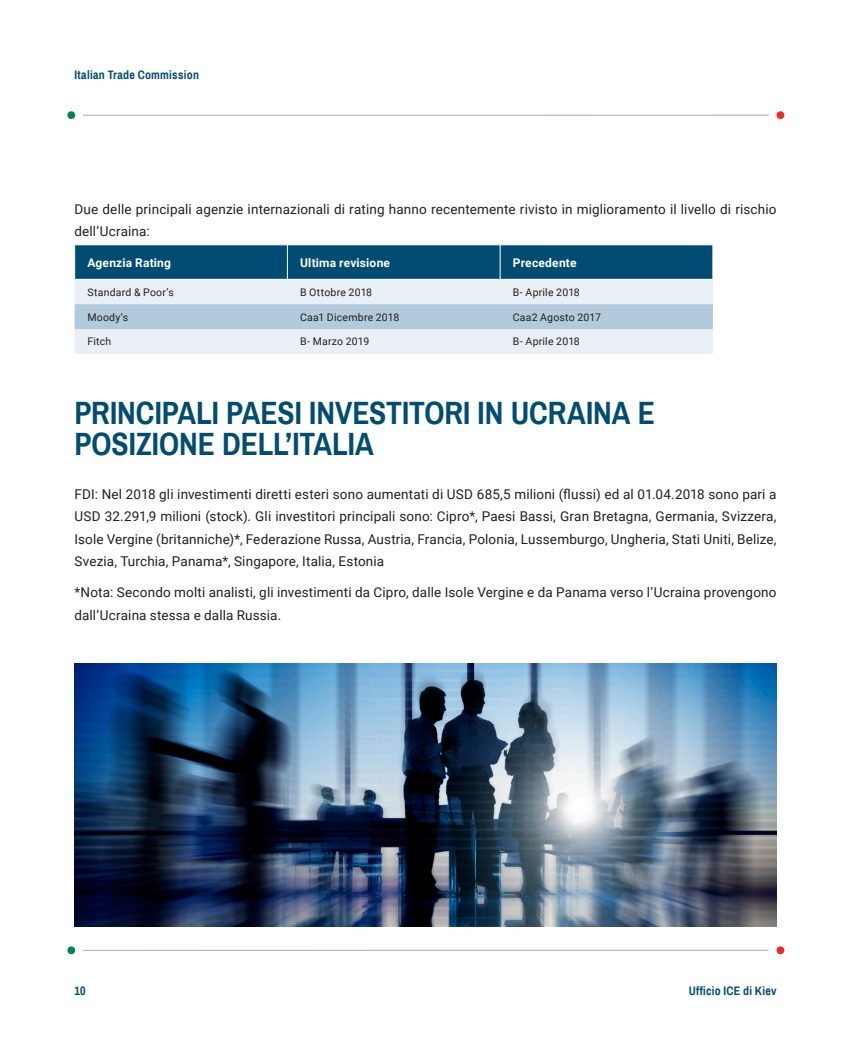
<style>
.page{position:relative;width:851px;height:1063px;background:#fff}
.page>*{position:absolute;margin:0;border:0;box-sizing:border-box;transform-origin:0 0}
.t1{font:700 31.5px/31.5px "Archivo Narrow";color:#004c72}
.Text{font:13.5px/22.5px "Roboto";letter-spacing:.01em;color:#231f20}
.t2{font:700 12px "Archivo Narrow";letter-spacing:.02em;color:#004c72}
.Table_-_Header{font:700 12px "Roboto";letter-spacing:.015em;color:#fff}
.Table_-_Text{font:10.5px "Roboto";letter-spacing:.02em;color:#231f20}
</style>
<div class="page">
<div style="left:776px;top:946px;width:8px;height:8px;background:#ee2a23;border-radius:50%"></div>
<div style="left:67px;top:946px;width:8px;height:8px;background:#008355;border-radius:50%"></div>
<hr style="left:83px;top:950px;width:685px;height:1px;background:#abacad">
<div style="left:776px;top:111px;width:8px;height:8px;background:#ee2a23;border-radius:50%"></div>
<div style="left:67px;top:111px;width:8px;height:8px;background:#008355;border-radius:50%"></div>
<hr style="left:83px;top:115px;width:685px;height:1px;background:#abacad">
<div style="left:75px;top:246px;width:637px;height:33px;background:#004c72"></div>
<div style="left:75px;top:280px;width:637px;height:74px;background:#e8eff5"></div>
<div style="left:75px;top:304px;width:637px;height:25px;background:#b1cadc"></div>
<hr style="left:287px;top:245px;width:1px;height:34px;background:#fff">
<hr style="left:500px;top:245px;width:1px;height:34px;background:#fff">
<img style="left:74px;top:663px;width:702px;height:264px">
<p class="t2" style="left:74px;top:67px;width:126px">Italian Trade Commission</p>
<p class="Text" style="left:74px;top:197px;width:703px">Due delle principali agenzie internazionali di rating hanno recentemente rivisto in miglioramento il livello di rischio dell’Ucraina:</p>
<p class="Table_-_Header" style="left:87px;top:254px;width:85px">Agenzia Rating</p>
<p class="Table_-_Header" style="left:300px;top:254px;width:91px">Ultima revisione</p>
<p class="Table_-_Header" style="left:513px;top:254px;width:65px">Precedente</p>
<p class="Table_-_Text" style="left:87px;top:285px;width:88px">Standard &amp; Poor’s</p>
<p class="Table_-_Text" style="left:300px;top:285px;width:73px">B Ottobre 2018</p>
<p class="Table_-_Text" style="left:513px;top:285px;width:68px">B- Aprile 2018</p>
<p class="Table_-_Text" style="left:87px;top:309px;width:42px">Moody’s</p>
<p class="Table_-_Text" style="left:300px;top:309px;width:101px">Caa1 Dicembre 2018</p>
<p class="Table_-_Text" style="left:513px;top:309px;width:89px">Caa2 Agosto 2017</p>
<p class="Table_-_Text" style="left:87px;top:334px;width:25px">Fitch</p>
<p class="Table_-_Text" style="left:300px;top:334px;width:71px">B- Marzo 2019</p>
<p class="Table_-_Text" style="left:513px;top:334px;width:68px">B- Aprile 2018</p>
<h2 class="t1" style="left:74px;top:397px;width:582px">PRINCIPALI PAESI INVESTITORI IN UCRAINA E<br>POSIZIONE DELL’ITALIA</h2>
<p class="Text" style="left:74px;top:482px;width:703px;text-align:justify">FDI: Nel 2018 gli investimenti diretti esteri sono aumentati di USD 685,5 milioni (flussi) ed al 01.04.2018 sono pari a USD 32.291,9 milioni (stock). Gli investitori principali sono: Cipro*, Paesi Bassi, Gran Bretagna, Germania, Svizzera, Isole Vergine (britanniche)*, Federazione Russa, Austria, Francia, Polonia, Lussemburgo, Ungheria, Stati Uniti, Belize, Svezia, Turchia, Panama*, Singapore, Italia, Estonia</p>
<p class="Text" style="left:74px;top:581px;width:703px">*Nota: Secondo molti analisti, gli investimenti da Cipro, dalle Isole Vergine e da Panama verso l’Ucraina provengono dall’Ucraina stessa e dalla Russia.</p>
<p class="t2" style="left:74px;top:983px;width:13px">10</p>
<p class="t2" style="left:688px;top:983px;width:89px">Ufficio ICE di Kiev</p>
</div>
